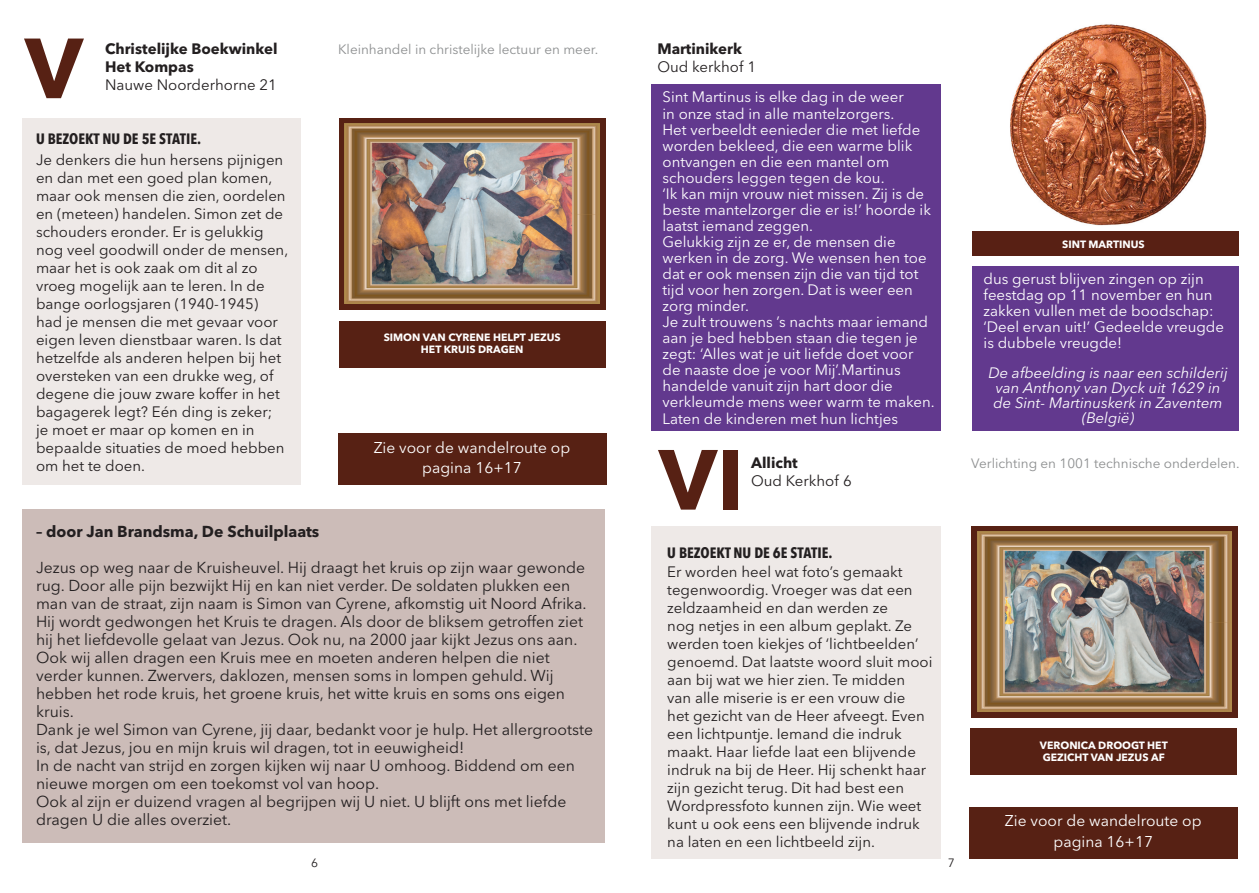
<style>
.page{position:relative;width:1259px;height:893px;background:#fff}
.page>*{position:absolute;margin:0;border:0;box-sizing:border-box;transform-origin:0 0}
.t1{font:700 84.3px "Avenir Next LT Pro";color:#572114}
.t2{font:15.75px/18px "Avenir Next LT Pro";color:#231f20}
.t3{font:700 15.75px "Avenir Next LT Pro";color:#231f20}
.t4{font:15.6px/20.7px "Avenir Next LT Pro";color:#fff;text-align:center}
.t5{font:15px/18px "Avenir Next LT Pro";color:#231f20}
.t6{font:15px/16px "Avenir Next LT Pro";color:#fff}
.t7{font:italic 15px/15px "Avenir Next LT Pro";color:#fff;text-align:center}
.t8{font:700 15px/18px "Avenir Next LT Pro";color:#231f20}
.t9{font:700 15px "Avenir Next Condensed";color:#231f20}
.t10{font:13.5px "Avenir Next LT Pro";color:#8d8f90}
.t11{font:12px "Avenir Next LT Pro";color:#231f20}
.t12{font:700 10.5px/12px "Avenir Next LT Pro";color:#fff}
</style>
<div class="page">
<div style="left:972px;top:266px;width:266px;height:165px;background:#62398e"></div>
<div style="left:970px;top:728px;width:267px;height:47px;background:#572114"></div>
<svg style="left:339px;top:118px;width:266px;height:191px;background:#64311c"></svg>
<img style="left:345px;top:124px;width:254px;height:179px">
<div style="left:22px;top:118px;width:279px;height:367px;background:#eee9e7"></div>
<div style="left:339px;top:321px;width:266px;height:46px;background:#572114"></div>
<svg style="left:971px;top:526px;width:266px;height:191px;background:#612d1a"></svg>
<img style="left:977px;top:532px;width:254px;height:179px">
<div style="left:651px;top:526px;width:290px;height:333px;background:#eee9e7"></div>
<img style="left:1010px;top:24px;width:197px;height:202px">
<div style="left:651px;top:84px;width:290px;height:347px;background:#62398e"></div>
<div style="left:972px;top:231px;width:266px;height:24px;background:#582014"></div>
<div style="left:22px;top:509px;width:582px;height:333px;background:#ccbcb8"></div>
<div style="left:969px;top:807px;width:268px;height:52px;background:#572114"></div>
<div style="left:338px;top:433px;width:268px;height:52px;background:#572114"></div>
<h1 class="t1" style="left:25px;top:17px;width:59px">V</h1>
<p class="t8" style="left:105px;top:40px;width:174px">Christelijke Boekwinkel<br>Het Kompas</p>
<p class="t5" style="left:105px;top:76px;width:173px">Nauwe Noorderhorne 21</p>
<p class="t9" style="left:36px;top:130px;width:167px">U BEZOEKT NU DE 5E STATIE.</p>
<p class="t5" style="left:36px;top:151px;width:254px">Je denkers die hun hersens pijnigen en dan met een goed plan komen, maar ook mensen die zien, oordelen en (meteen) handelen. Simon zet de schouders eronder. Er is gelukkig nog veel goodwill onder de mensen, maar het is ook zaak om dit al zo vroeg mogelijk aan te leren. In de bange oorlogsjaren (1940-1945) had je mensen die met gevaar voor eigen leven dienstbaar waren. Is dat hetzelfde als anderen helpen bij het oversteken van een drukke weg, of degene die jouw zware koffer in het bagagerek legt? Eén ding is zeker; je moet er maar op komen en in bepaalde situaties de moed hebben om het te doen.</p>
<p class="t10" style="left:338px;top:41px;width:262px">Kleinhandel in christelijke lectuur en meer.</p>
<p class="t12" style="left:384px;top:331px;width:178px;text-align:center">SIMON VAN CYRENE HELPT JEZUS<br>HET KRUIS DRAGEN</p>
<p class="t4" style="left:374px;top:437px;width:198px">Zie voor de wandelroute op pagina 16+17</p>
<p class="t3" style="left:36px;top:522px;width:285px">– door Jan Brandsma, De Schuilplaats</p>
<p class="t2" style="left:36px;top:558px;width:558px">Jezus op weg naar de Kruisheuvel. Hij draagt het kruis op zijn waar gewonde rug. Door alle pijn bezwijkt Hij en kan niet verder. De soldaten plukken een man van de straat, zijn naam is Simon van Cyrene, afkomstig uit Noord Afrika.<br>Hij wordt gedwongen het Kruis te dragen. Als door de bliksem getroffen ziet hij het liefdevolle gelaat van Jezus. Ook nu, na 2000 jaar kijkt Jezus ons aan.<br>Ook wij allen dragen een Kruis mee en moeten anderen helpen die niet verder kunnen. Zwervers, daklozen, mensen soms in lompen gehuld. Wij hebben het rode kruis, het groene kruis, het witte kruis en soms ons eigen kruis.<br>Dank je wel Simon van Cyrene, jij daar, bedankt voor je hulp. Het allergrootste is, dat Jezus, jou en mijn kruis wil dragen, tot in eeuwigheid!<br>In de nacht van strijd en zorgen kijken wij naar U omhoog. Biddend om een nieuwe morgen om een toekomst vol van hoop.<br>Ook al zijn er duizend vragen al begrijpen wij U niet. U blijft ons met liefde dragen U die alles overziet.</p>
<p class="t11" style="left:311px;top:856px;width:8px">6</p>
<p class="t8" style="left:657px;top:40px;width:86px">Martinikerk</p>
<p class="t5" style="left:657px;top:58px;width:100px">Oud kerkhof 1</p>
<p class="t6" style="left:662px;top:89px;width:274px">Sint Martinus is elke dag in de weer<br>in onze stad in alle mantelzorgers.<br>Het verbeeldt eenieder die met liefde worden bekleed, die een warme blik ontvangen en die een mantel om schouders leggen tegen de kou.<br>‘Ik kan mijn vrouw niet missen. Zij is de beste mantelzorger die er is!’ hoorde ik laatst iemand zeggen.<br>Gelukkig zijn ze er, de mensen die werken in de zorg. We wensen hen toe dat er ook mensen zijn die van tijd tot tijd voor hen zorgen. Dat is weer een zorg minder.<br>Je zult trouwens ’s nachts maar iemand aan je bed hebben staan die tegen je zegt: ‘Alles wat je uit liefde doet voor de naaste doe je voor Mij’.Martinus handelde vanuit zijn hart door die verkleumde mens weer warm te maken.<br>Laten de kinderen met hun lichtjes</p>
<p class="t8" style="left:751px;top:454px;width:48px">Allicht</p>
<p class="t5" style="left:751px;top:472px;width:102px">Oud Kerkhof 6</p>
<p class="t12" style="left:1062px;top:238px;width:84px">SINT MARTINUS</p>
<p class="t6" style="left:983px;top:270px;width:242px">dus gerust blijven zingen op zijn feestdag op 11 november en hun zakken vullen met de boodschap: ‘Deel ervan uit!’ Gedeelde vreugde is dubbele vreugde!</p>
<p class="t7" style="left:988px;top:365px;width:241px">De afbeelding is naar een schilderij van Anthony van Dyck uit 1629 in de Sint- Martinuskerk in Zaventem (België)</p>
<p class="t10" style="left:971px;top:455px;width:270px">Verlichting en 1001 technische onderdelen.</p>
<p class="t9" style="left:667px;top:544px;width:167px">U BEZOEKT NU DE 6E STATIE.</p>
<p class="t5" style="left:667px;top:562px;width:267px">Er worden heel wat foto’s gemaakt tegenwoordig. Vroeger was dat een zeldzaamheid en dan werden ze<br>nog netjes in een album geplakt. Ze werden toen kiekjes of ‘lichtbeelden’ genoemd. Dat laatste woord sluit mooi aan bij wat we hier zien. Te midden van alle miserie is er een vrouw die<br>het gezicht van de Heer afveegt. Even een lichtpuntje. Iemand die indruk maakt. Haar liefde laat een blijvende indruk na bij de Heer. Hij schenkt haar zijn gezicht terug. Dit had best een Wordpressfoto kunnen zijn. Wie weet kunt u ook eens een blijvende indruk na laten en een lichtbeeld zijn.</p>
<p class="t11" style="left:948px;top:856px;width:8px">7</p>
<p class="t12" style="left:1040px;top:739px;width:129px">VERONICA DROOGT HET<br>GEZICHT VAN JEZUS AF</p>
<p class="t4" style="left:1005px;top:810px;width:198px">Zie voor de wandelroute op pagina 16+17</p>
</div>
